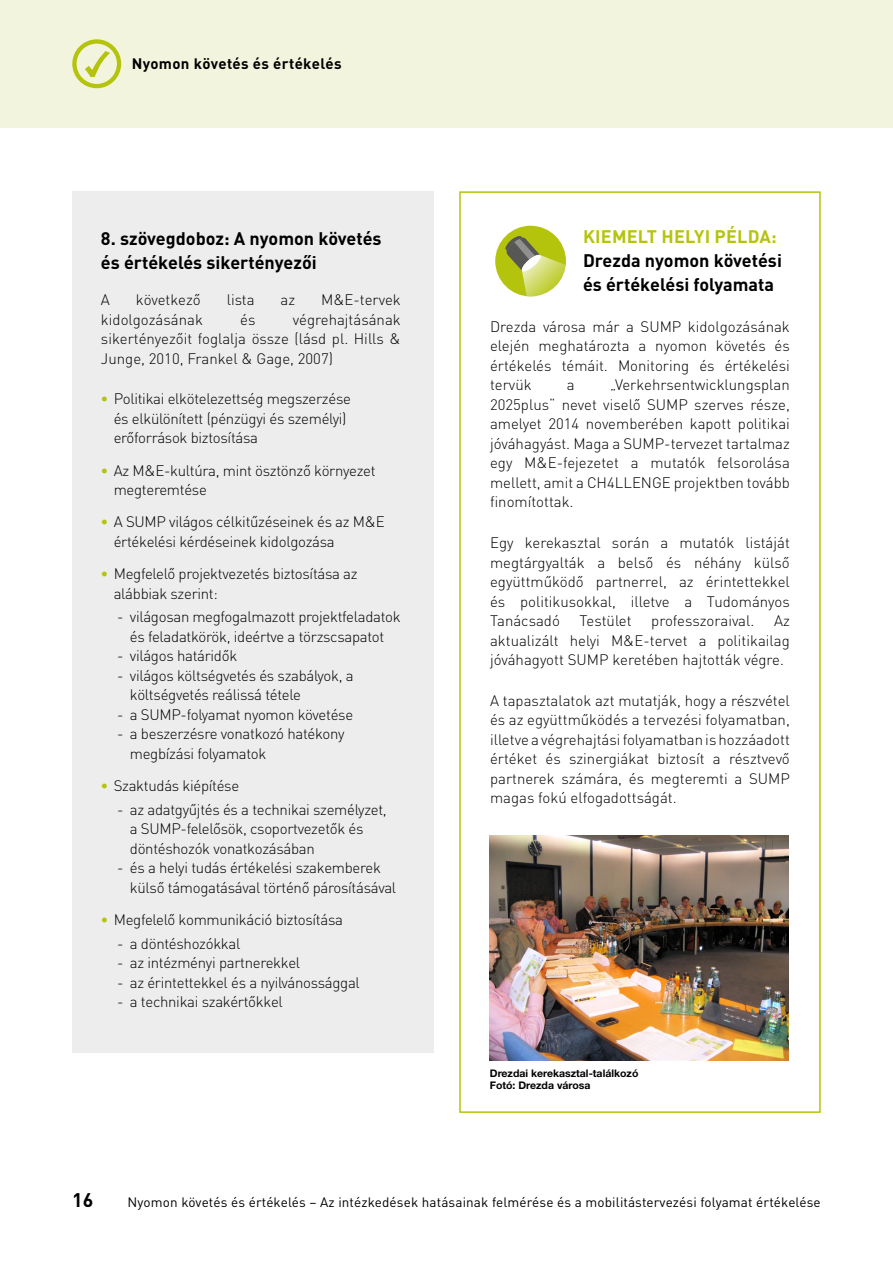
<style>
.page{position:relative;width:893px;height:1263px;background:#fff}
.page>*{position:absolute;margin:0;border:0;box-sizing:border-box;transform-origin:0 0}
.t1{font:700 19.5px "DIN Pro";color:#000}
.t2{font:700 18px/24px "DIN Pro";color:#000}
.t3{font:700 18px "DIN Pro";letter-spacing:.01em;color:#b4c40c}
.t4{font:300 15px/19.5px "DIN Pro";letter-spacing:-.02em;color:#000}
.t5{font:300 15px "DIN Pro";color:#000}
.t6{font:700 15px "DIN Pro";letter-spacing:.025em;color:#000}
.t7{font:13.5px "DIN Pro";letter-spacing:.01em;color:#000}
.t8{font:700 10.5px/12.1px "Helvetica Neue LT Std";color:#000}
.s1{font-weight:700;color:#b4c40c}
</style>
<div class="page">
<div style="left:0;top:0;width:893px;height:128px;background:#f3f4de"></div>
<svg style="left:72px;top:39px;width:49px;height:49px"></svg>
<div style="left:459px;top:191px;width:362px;height:922px;border:2px solid #b4c40c"></div>
<div style="left:495px;top:226px;width:71px;height:70px;background:#b4c40c;border-radius:50%"></div>
<svg style="left:505px;top:236px;width:61px;height:60px"></svg>
<div style="left:72px;top:191px;width:362px;height:861px;background:#ededed"></div>
<img style="left:490px;top:836px;width:299px;height:224px">
<p class="t6" style="left:132px;top:54px;width:211px">Nyomon követés és értékelés</p>
<p class="t2" style="left:101px;top:225px;width:282px">8. szövegdoboz: A nyomon követés és értékelés sikertényezői</p>
<p class="t4" style="left:101px;top:289px;width:11px">A</p>
<p class="t4" style="left:136px;top:289px;width:66px">következő</p>
<p class="t4" style="left:227px;top:289px;width:29px">lista</p>
<p class="t4" style="left:281px;top:289px;width:16px">az</p>
<p class="t4" style="left:321px;top:289px;width:81px">M&amp;E-tervek</p>
<p class="t5" style="left:101px;top:309px;width:103px">kidolgozásának</p>
<p class="t4" style="left:240px;top:309px;width:17px">és</p>
<p class="t4" style="left:101px;top:309px;width:301px;text-align:justify;text-indent:192px">végrehajtásának sikertényezőit foglalja össze (lásd pl. Hills &amp; Junge, 2010, Frankel &amp; Gage, 2007)</p>
<p class="t4" style="left:114px;top:388px;width:239px;text-indent:-13px"><span class="s1">•</span> Politikai elkötelezettség megszerzése és elkülönített (pénzügyi és személyi) erőforrások biztosítása</p>
<p class="t4" style="left:114px;top:460px;width:263px;text-indent:-13px"><span class="s1">•</span> Az M&amp;E-kultúra, mint ösztönző környezet megteremtése</p>
<p class="t4" style="left:114px;top:511px;width:272px;text-indent:-13px"><span class="s1">•</span> A SUMP világos célkitűzéseinek és az M&amp;E értékelési kérdéseinek kidolgozása</p>
<p class="t4" style="left:114px;top:563px;width:245px;text-indent:-13px"><span class="s1">•</span> Megfelelő projektvezetés biztosítása az alábbiak szerint:</p>
<p class="t4" style="left:117px;top:606px;width:285px;text-align:center">- világosan megfogalmazott projektfeladatok és feladatkörök, ideértve a törzscsapatot</p>
<p class="t4" style="left:117px;top:645px;width:122px">- világos határidők</p>
<p class="t4" style="left:130px;top:665px;width:225px;text-indent:-13px">- világos költségvetés és szabályok, a költségvetés reálissá tétele</p>
<p class="t4" style="left:117px;top:704px;width:238px">- a SUMP-folyamat nyomon követése</p>
<p class="t4" style="left:130px;top:723px;width:216px;text-indent:-13px">- a beszerzésre vonatkozó hatékony megbízási folyamatok</p>
<p class="t4" style="left:101px;top:775px;width:140px"><span class="s1">•</span> Szaktudás kiépítése</p>
<p class="t4" style="left:130px;top:799px;width:258px;text-indent:-13px">- az adatgyűjtés és a technikai személyzet, a SUMP-felelősök, csoportvezetők és döntéshozók vonatkozásában</p>
<p class="t4" style="left:130px;top:857px;width:268px;text-indent:-13px">- és a helyi tudás értékelési szakemberek külső támogatásával történő párosításával</p>
<p class="t4" style="left:101px;top:909px;width:244px"><span class="s1">•</span> Megfelelő kommunikáció biztosítása</p>
<p class="t4" style="left:117px;top:933px;width:125px">- a döntéshozókkal</p>
<p class="t4" style="left:117px;top:952px;width:185px">- az intézményi partnerekkel</p>
<p class="t4" style="left:117px;top:972px;width:244px">- az érintettekkel és a nyilvánossággal</p>
<p class="t4" style="left:117px;top:991px;width:167px">- a technikai szakértőkkel</p>
<p class="t3" style="left:583px;top:224px;width:195px">KIEMELT HELYI PÉLDA:</p>
<p class="t2" style="left:583px;top:248px;width:200px">Drezda nyomon követési és értékelési folyamata</p>
<p class="t4" style="left:490px;top:316px;width:301px;text-align:justify">Drezda városa már a SUMP kidolgozásának elején meghatározta a nyomon követés és értékelés témáit. Monitoring és értékelési tervük</p>
<p class="t4" style="left:490px;top:374px;width:301px;text-align:justify;text-indent:120px">„Verkehrsentwicklungsplan 2025plus“ nevet viselő SUMP szerves része, amelyet 2014 novemberében kapott politikai jóváhagyást. Maga a SUMP-tervezet tartalmaz egy M&amp;E-fejezetet a mutatók felsorolása mellett, amit a CH4LLENGE projektben tovább finomítottak.</p>
<p class="t4" style="left:490px;top:532px;width:301px;text-align:justify">Egy kerekasztal során a mutatók listáját megtárgyalták a belső és néhány külső együttműködő partnerrel, az érintettekkel és politikusokkal, illetve a Tudományos Tanácsadó</p>
<p class="t4" style="left:567px;top:374px;width:9px">a</p>
<p class="t4" style="left:490px;top:610px;width:301px;text-align:justify;text-indent:284px">Az aktualizált helyi M&amp;E-tervet a politikailag jóváhagyott SUMP keretében hajtották végre.</p>
<p class="t4" style="left:490px;top:690px;width:301px;text-align:justify">A tapasztalatok azt mutatják, hogy a részvétel és az együttműködés a tervezési folyamatban, illetve a végrehajtási folyamatban is hozzáadott értéket és szinergiákat biztosít a résztvevő partnerek számára, és megteremti a SUMP magas fokú elfogadottságát.</p>
<p class="t5" style="left:579px;top:610px;width:54px">Testület</p>
<p class="t5" style="left:651px;top:610px;width:105px">professzoraival.</p>
<p class="t8" style="left:490px;top:1067px;width:150px">Drezdai kerekasztal-találkozó<br>Fotó: Drezda városa</p>
<h1 class="t1" style="left:72px;top:1187px;width:23px">16</h1>
<p class="t7" style="left:128px;top:1193px;width:695px">Nyomon követés és értékelés – Az intézkedések hatásainak felmérése és a mobilitástervezési folyamat értékelése</p>
</div>
